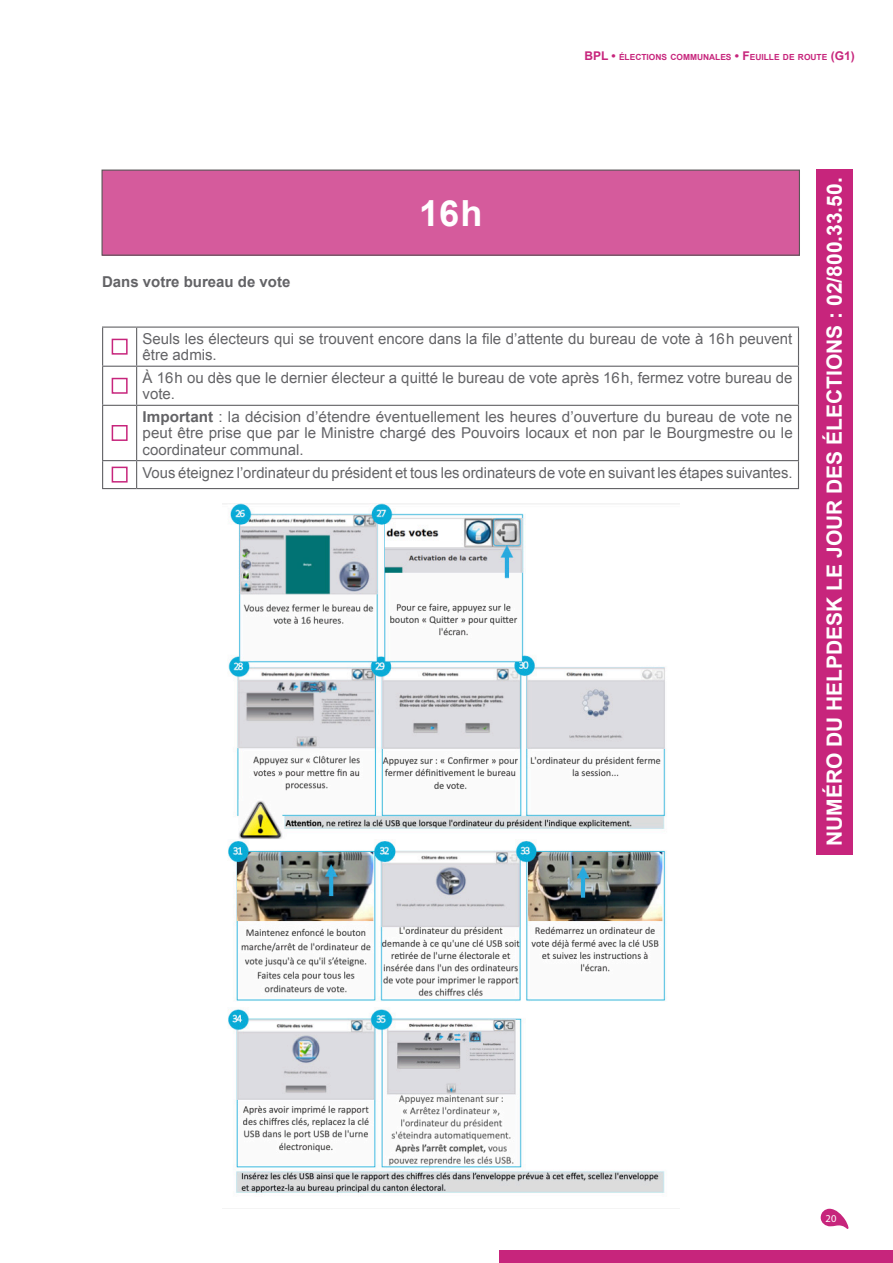
<style>
.page{position:relative;width:893px;height:1263px;background:#fff}
.page>*{position:absolute;margin:0;border:0;box-sizing:border-box;transform-origin:0 0}
.t1{font:700 36px "Arial";color:#fff}
.t2{font:700 21px "Arial";color:#fff}
.Elec_Corps{font:15px/16.2px "Arial";color:#636366}
.Elec_Corps-2{font:700 15px "Arial";color:#636366}
.t3{font:10.5px "Myriad Pro";color:#fff}
.t4{font:700 8.4px "Arial";color:#c7257c}
.s1{font-size:12px}
.s2{font-weight:700}
</style>
<div class="page">
<div style="left:816px;top:169px;width:37px;height:686px;background:#c7257c"></div>
<div style="left:102px;top:170px;width:697px;height:85px;background:#d55b9c"></div>
<hr style="left:102px;top:326px;width:35px;height:2px;background:#636366">
<hr style="left:102px;top:328px;width:1px;height:38px;background:#636366">
<hr style="left:137px;top:326px;width:662px;height:2px;background:#636366">
<hr style="left:136px;top:328px;width:1px;height:38px;background:#636366">
<hr style="left:798px;top:328px;width:1px;height:38px;background:#636366">
<hr style="left:102px;top:366px;width:35px;height:1px;background:#636366">
<hr style="left:102px;top:367px;width:1px;height:38px;background:#636366">
<hr style="left:137px;top:366px;width:662px;height:1px;background:#636366">
<hr style="left:136px;top:367px;width:1px;height:38px;background:#636366">
<hr style="left:798px;top:367px;width:1px;height:38px;background:#636366">
<hr style="left:102px;top:405px;width:35px;height:1px;background:#636366">
<hr style="left:102px;top:406px;width:1px;height:54px;background:#636366">
<hr style="left:137px;top:405px;width:662px;height:1px;background:#636366">
<hr style="left:136px;top:406px;width:1px;height:54px;background:#636366">
<hr style="left:798px;top:406px;width:1px;height:54px;background:#636366">
<hr style="left:102px;top:460px;width:35px;height:1px;background:#636366">
<svg style="left:102px;top:461px;width:1px;height:27px"></svg>
<hr style="left:137px;top:460px;width:662px;height:1px;background:#636366">
<svg style="left:136px;top:461px;width:1px;height:27px"></svg>
<svg style="left:798px;top:461px;width:1px;height:27px"></svg>
<hr style="left:102px;top:488px;width:35px;height:1px;background:#636366">
<hr style="left:137px;top:488px;width:662px;height:1px;background:#636366">
<div style="left:112px;top:339px;width:16px;height:16px;border:2px solid #c7257c"></div>
<div style="left:112px;top:378px;width:16px;height:16px;border:2px solid #c7257c"></div>
<div style="left:112px;top:425px;width:16px;height:16px;border:2px solid #c7257c"></div>
<div style="left:112px;top:467px;width:16px;height:16px;border:2px solid #c7257c"></div>
<img style="left:222px;top:504px;width:457px;height:705px">
<div style="left:500px;top:1250px;width:393px;height:13px;background:#c7257c"></div>
<svg style="left:821px;top:1209px;width:28px;height:20px"></svg>
<div style="left:822px;top:1214px;width:17px;height:8px;background:#c7257c"></div>
<p class="t4" style="left:584px;top:51px;width:272px"><span class="s1">BPL •</span> ÉLECTIONS COMMUNALES <span class="s1">• F</span>EUILLE DE ROUTE <span class="s1">(G1)</span></p>
<p class="Elec_Corps-2" style="left:102px;top:272px;width:190px">Dans votre bureau de vote</p>
<h1 class="t1" style="left:419px;top:189px;width:65px">16h</h1>
<p class="Elec_Corps" style="left:143px;top:331px;width:651px">Seuls les électeurs qui se trouvent encore dans la file d’attente du bureau de vote à 16 h peuvent être admis.</p>
<p class="Elec_Corps" style="left:143px;top:370px;width:651px">À 16 h ou dès que le dernier électeur a quitté le bureau de vote après 16 h, fermez votre bureau de vote.</p>
<p class="Elec_Corps" style="left:143px;top:409px;width:652px;text-align:justify"><span class="s2">Important</span> : la décision d’étendre éventuellement les heures d’ouverture du bureau de vote ne peut être prise que par le Ministre chargé des Pouvoirs locaux et non par le Bourgmestre ou le coordinateur communal.</p>
<p class="Elec_Corps" style="left:143px;top:464px;width:651px">Vous éteignez l’ordinateur du président et tous les ordinateurs de vote en suivant les étapes suivantes.</p>
<h2 class="t2" style="left:820px;top:846px;width:670px;rotate:-90deg">NUMÉRO DU HELPDESK LE JOUR DES ÉLECTIONS : 02/800.33.50.</h2>
<p class="t3" style="left:826px;top:1212px;width:12px">20</p>
</div>
